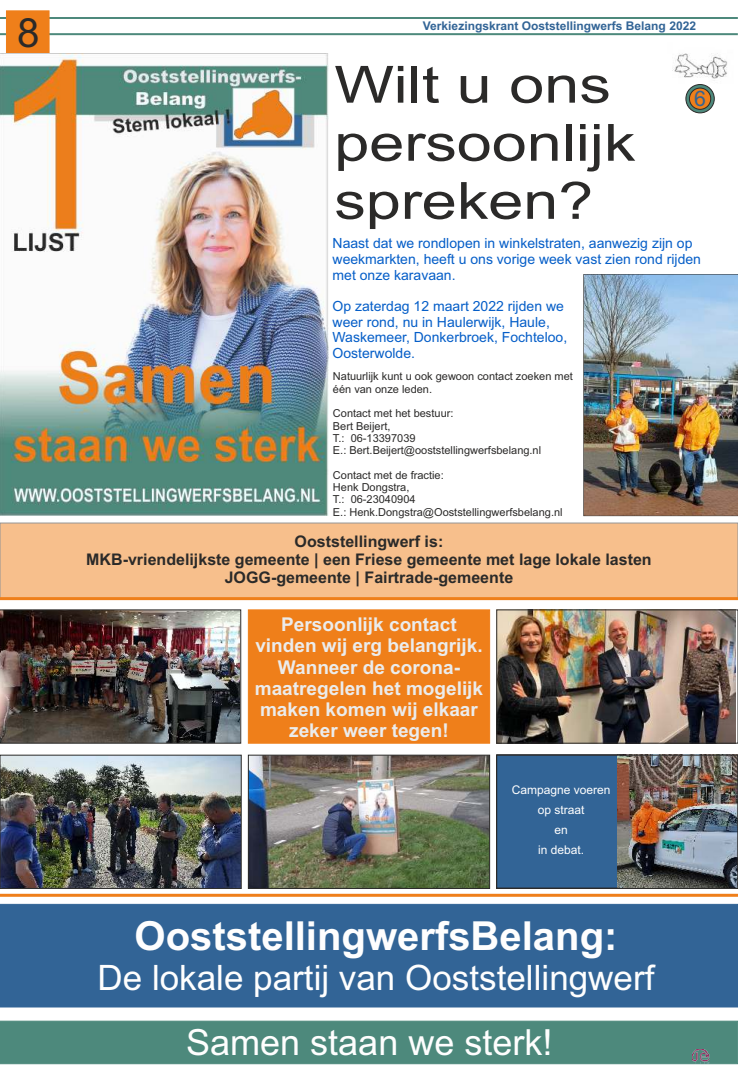
<style>
.page{position:relative;width:738px;height:1092px;background:#fff}
.page>*{position:absolute;margin:0;border:0;box-sizing:border-box;transform-origin:0 0}
.t1{font:51.3px/58px "Arial Narrow";color:#2b2a29;scale:1.5 1}
.t2{font:40.3px "Arial";color:#2b2a29}
.t3{font:700 40px "Arial";color:#fefefe}
.t4{font:36px "Arial";color:#fefefe}
.t5{font:35px "Arial";color:#fefefe}
.t6{font:21.3px "Arial";color:#326496}
.t7{font:700 19px/21.2px "Arial";color:#ebecec;text-align:center}
.t8{font:700 16px/17.9px "Arial";color:#2b2a29;text-align:center}
.t9{font:14px/15.6px "Arial";color:#055ec8}
.t10{font:700 12px "Arial";color:#326496}
.t11{font:12px "Arial";color:#fefefe}
.t12{font:11px/12.3px "Arial";color:#2b2a29}
</style>
<div class="page">
<img style="left:498px;top:611px;width:237px;height:130px">
<div style="left:0;top:522px;width:737px;height:75px;background:#f7bf8c"></div>
<img style="left:2px;top:756px;width:237px;height:130px">
<svg style="left:0;top:1020px;width:737px;height:44px;background:#508b7e"></svg>
<hr style="left:0;top:17px;width:737px;height:2px;background:#4d897c">
<hr style="left:0;top:33px;width:737px;height:2px;background:#4d897c">
<div style="left:6px;top:10px;width:44px;height:43px;background:#ef7f1a"></div>
<img style="left:0;top:53px;width:329px;height:462px">
<hr style="left:0;top:597px;width:737px;height:3px;background:#ef7f1a">
<div style="left:496px;top:609px;width:241px;height:134px;border:1px solid #2b2a29"></div>
<div style="left:247px;top:609px;width:243px;height:134px;background:#ef7f1a"></div>
<img style="left:0;top:609px;width:241px;height:134px">
<div style="left:498px;top:756px;width:118px;height:130px;background:#326496"></div>
<div style="left:0;top:903px;width:737px;height:104px;background:#326496"></div>
<img style="left:616px;top:756px;width:119px;height:130px">
<img style="left:583px;top:274px;width:154px;height:241px">
<img style="left:672px;top:53px;width:55px;height:46px">
<svg style="left:685px;top:84px;width:29px;height:29px"></svg>
<div style="left:688px;top:88px;width:22px;height:22px;background:#ef7f1a;border:1px solid #2b2a29;border-radius:50%"></div>
<hr style="left:0;top:893px;width:737px;height:3px;background:#ef7f1a">
<img style="left:250px;top:756px;width:237px;height:130px">
<div style="left:0;top:754px;width:241px;height:134px;border:1px solid #2b2a29"></div>
<div style="left:248px;top:754px;width:241px;height:134px;border:1px solid #2b2a29"></div>
<div style="left:496px;top:754px;width:241px;height:134px;border:1px solid #2b2a29"></div>
<img style="left:691px;top:1048px;width:17px;height:15px">
<h2 class="t2" style="left:17px;top:17px;width:24px">8</h2>
<p class="t10" style="left:422px;top:21px;width:274px">Verkiezingskrant Ooststellingwerfs Belang 2022</p>
<h1 class="t1" style="left:334px;top:60px;width:202px">Wilt u ons persoonlijk spreken?</h1>
<p class="t9" style="left:332px;top:237px;width:370px">Naast dat we rondlopen in winkelstraten, aanwezig zijn op weekmarkten, heeft u ons vorige week vast zien rond rijden met onze karavaan.</p>
<p class="t9" style="left:332px;top:299px;width:236px">Op zaterdag 12 maart 2022 rijden we weer rond, nu in Haulerwijk, Haule,<br>Waskemeer, Donkerbroek, Fochteloo,<br>Oosterwolde.</p>
<p class="t12" style="left:332px;top:371px;width:241px">Natuurlijk kunt u ook gewoon contact zoeken met één van onze leden.</p>
<p class="t12" style="left:332px;top:408px;width:122px">Contact met het bestuur:</p>
<p class="t12" style="left:332px;top:433px;width:84px">T.: 06-13397039</p>
<h3 class="t6" style="left:693px;top:91px;width:13px">6</h3>
<p class="t12" style="left:332px;top:420px;width:59px">Bert Beijert,</p>
<p class="t12" style="left:332px;top:445px;width:210px">E.: Bert.Beijert@ooststellingwerfsbelang.nl</p>
<p class="t12" style="left:332px;top:482px;width:78px">Henk Dongstra,</p>
<p class="t12" style="left:332px;top:469px;width:112px">Contact met de fractie:</p>
<p class="t12" style="left:332px;top:494px;width:231px">T.: 06-23040904<br>E.: Henk.Dongstra@Ooststellingwerfsbelang.nl</p>
<h3 class="t8" style="left:86px;top:534px;width:566px">Ooststellingwerf is:<br>MKB-vriendelijkste gemeente | een Friese gemeente met lage lokale lasten<br>JOGG-gemeente | Fairtrade-gemeente</h3>
<h3 class="t7" style="left:254px;top:615px;width:230px">Persoonlijk contact vinden wij erg belangrijk.<br>Wanneer de corona&shy;maatregelen het mogelijk maken komen wij elkaar zeker weer tegen!</h3>
<p class="t11" style="left:511px;top:784px;width:100px">Campagne voeren</p>
<p class="t11" style="left:537px;top:804px;width:48px">op straat</p>
<p class="t11" style="left:554px;top:825px;width:15px">en</p>
<p class="t11" style="left:537px;top:845px;width:48px">in debat.</p>
<h3 class="t3" style="left:134px;top:920px;width:484px">OoststellingwerfsBelang:</h3>
<h3 class="t5" style="left:97px;top:964px;width:558px">De lokale partij van Ooststellingwerf</h3>
<h3 class="t4" style="left:186px;top:1029px;width:368px">Samen staan we sterk!</h3>
</div>
